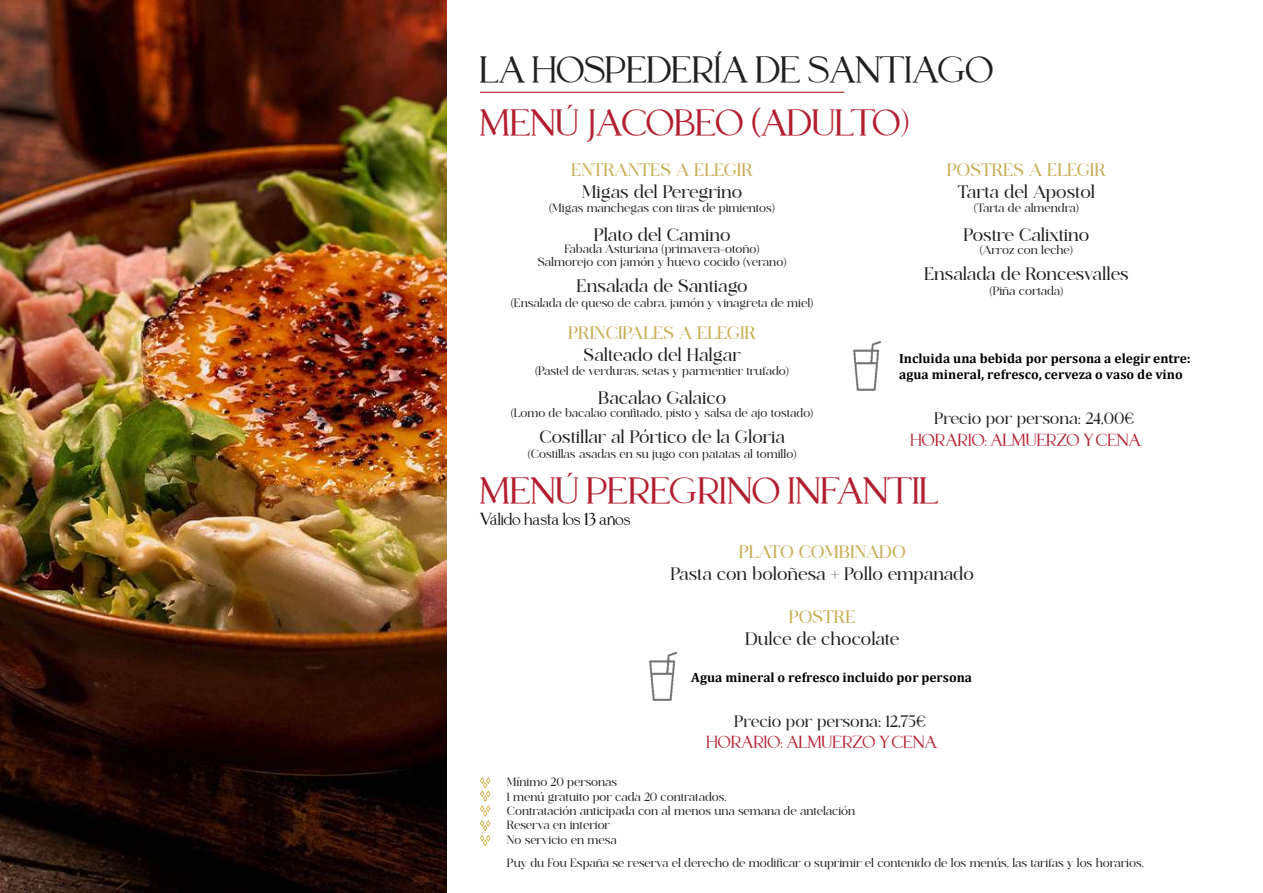
<style>
.page{position:relative;width:1263px;height:893px;background:#fff}
.page>*{position:absolute;margin:0;border:0;box-sizing:border-box;transform-origin:0 0}
.t1{font:700 39px "Le Grand";color:#b31e2e}
.t2{font:700 39px "Le Grand";color:#231f20}
.t3{font:500 18px "Ethereal";color:#231f20}
.t4{font:500 18px "Ethereal";color:#c8ac50}
.t5{font:700 18px "Le Grand";letter-spacing:.01em;color:#b31e2e}
.t6{font:700 18px "Le Grand";color:#000}
.t7{font:500 16.5px "Ethereal";color:#231f20}
.t8{font:700 13.5px/16.2px "Cambria";color:#000}
.t9{font:500 12px/14.4px "Ethereal";color:#231f20;text-align:center}
</style>
<div class="page">
<hr style="left:480px;top:92px;width:364px;height:1px;background:#b31e2e">
<img style="left:0;top:0;width:446px;height:893px">
<svg style="left:480px;top:777px;width:10px;height:69px"></svg>
<img style="left:649px;top:652px;width:29px;height:49px">
<img style="left:853px;top:341px;width:29px;height:50px">
<h1 class="t2" style="left:480px;top:51px;width:515px">LA HOSPEDERÍA DE SANT IAGO</h1>
<h1 class="t1" style="left:480px;top:104px;width:432px">MENÚ JACOBEO (ADULTO)</h1>
<h2 class="t4" style="left:571px;top:160px;width:183px">ENTRANTES A ELEGIR</h2>
<h2 class="t3" style="left:582px;top:182px;width:162px">Migas del Peregrino</h2>
<p class="t9" style="left:549px;top:201px;width:227px">(Migas manchegas con tiras de pimientos)</p>
<h2 class="t3" style="left:594px;top:225px;width:138px">Plato del Camino</h2>
<p class="t9" style="left:538px;top:242px;width:250px;line-height:13.5px">Fabada Asturiana (primavera-otoño)<br>Salmorejo con jamón y huevo cocido (verano)</p>
<h2 class="t3" style="left:577px;top:276px;width:173px">Ensalada de Santiago</h2>
<p class="t9" style="left:511px;top:296px;width:304px">(Ensalada de queso de cabra, jamón y vinagreta de miel)</p>
<h2 class="t4" style="left:568px;top:323px;width:190px">PRINCIPALES A ELEGIR</h2>
<h2 class="t3" style="left:584px;top:345px;width:158px">Salteado del Halgar</h2>
<p class="t9" style="left:535px;top:363px;width:255px">(Pastel de verduras, setas y parmentier trufado)</p>
<h2 class="t3" style="left:598px;top:388px;width:130px">Bacalao Galaico</h2>
<p class="t9" style="left:511px;top:406px;width:304px">(Lomo de bacalao confitado, pisto y salsa de ajo tostado)</p>
<h2 class="t3" style="left:539px;top:427px;width:247px">Costillar al Pórtico de la Gloria</h2>
<p class="t9" style="left:528px;top:447px;width:270px">(Costillas asadas en su jugo con patatas al tomillo)</p>
<h2 class="t4" style="left:947px;top:160px;width:161px">POSTRES A ELEGIR</h2>
<h2 class="t3" style="left:958px;top:182px;width:139px">Tarta del Apostol</h2>
<p class="t9" style="left:974px;top:201px;width:107px">(Tarta de almendra)</p>
<h2 class="t3" style="left:963px;top:225px;width:127px">Postre Calixtino</h2>
<p class="t9" style="left:980px;top:243px;width:95px">(Arroz con leche)</p>
<h2 class="t3" style="left:924px;top:264px;width:206px">Ensalada de Roncesvalles</h2>
<p class="t9" style="left:989px;top:284px;width:75px">(Piña cortada)</p>
<p class="t8" style="left:899px;top:349px;width:293px">Incluida una bebida por persona a elegir entre: agua mineral, refresco, cerveza o vaso de vino</p>
<h3 class="t7" style="left:934px;top:410px;width:202px">Precio por persona: 24,00€</h3>
<h2 class="t5" style="left:910px;top:431px;width:233px">HORARIO: ALMUERZO Y CENA.</h2>
<h1 class="t1" style="left:480px;top:473px;width:460px">MENÚ PEREGRINO INFANT IL</h1>
<h2 class="t6" style="left:480px;top:510px;width:152px">Válido hasta los 13 años</h2>
<h2 class="t4" style="left:739px;top:543px;width:169px">PLATO COMBINADO</h2>
<h2 class="t3" style="left:670px;top:564px;width:305px">Pasta con boloñesa + Pollo empanado</h2>
<h2 class="t4" style="left:789px;top:607px;width:68px">POSTRE</h2>
<h2 class="t3" style="left:745px;top:629px;width:156px">Dulce de chocolate</h2>
<p class="t8" style="left:691px;top:668px;width:282px">Agua mineral o refresco incluido por persona</p>
<h3 class="t7" style="left:734px;top:713px;width:193px">Precio por persona: 12,75€</h3>
<h2 class="t5" style="left:706px;top:733px;width:233px">HORARIO: ALMUERZO Y CENA.</h2>
<p class="t9" style="left:507px;top:775px;width:350px;text-align:left">Mínimo 20 personas<br>1 menú gratuito por cada 20 contratados.<br>Contratación anticipada con al menos una semana de antelación<br>Reserva en interior<br>No servicio en mesa</p>
<p class="t9" style="left:507px;top:856px;width:639px">Puy du Fou España se reserva el derecho de modificar o suprimir el contenido de los menús, las tarifas y los horarios.</p>
</div>
